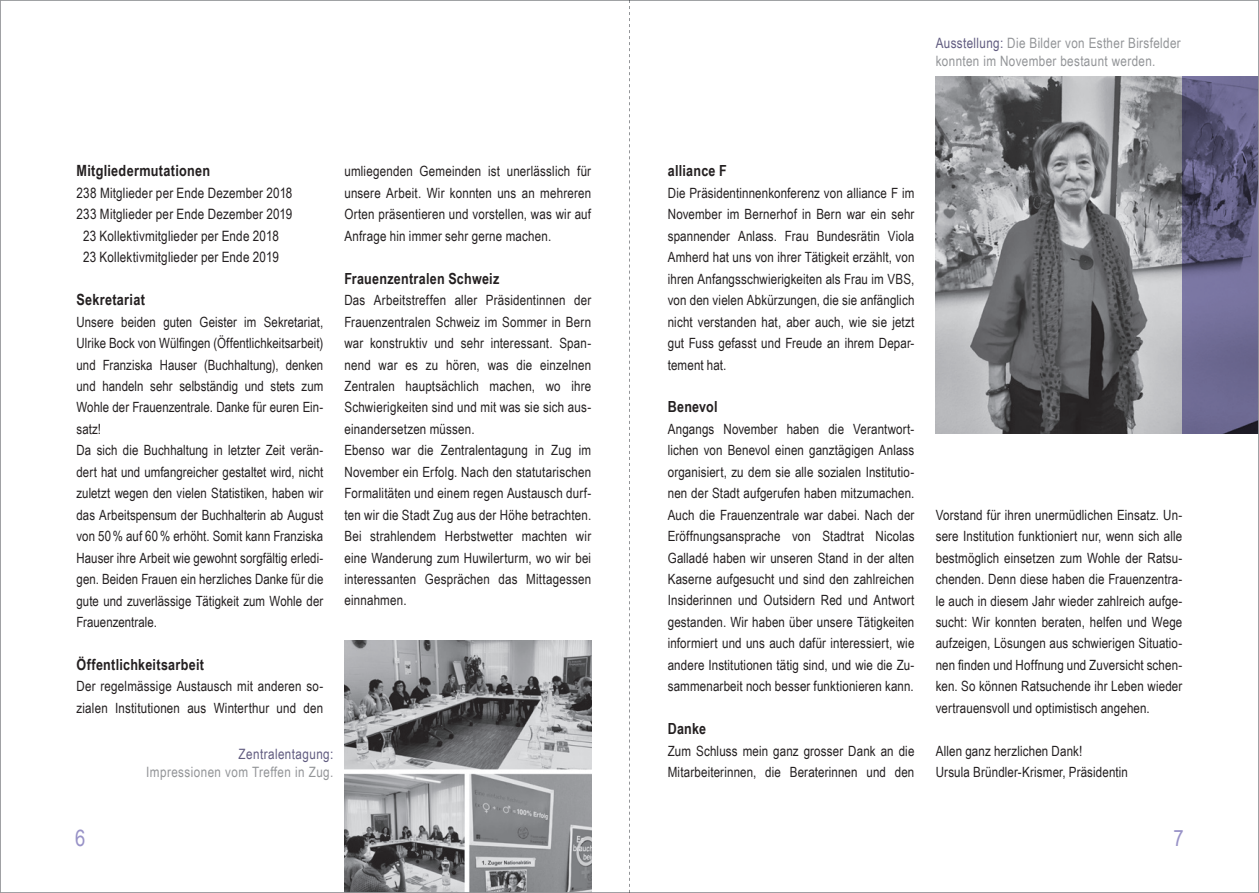
<style>
.page{position:relative;width:1259px;height:893px;background:#fff}
.page>*{position:absolute;margin:0;border:0;box-sizing:border-box;transform-origin:0 0}
.t1{font:22.5px "Arial Narrow";color:#9892c7}
.t2{font:700 15.45px "Arial Narrow";letter-spacing:.02em;color:#231f20}
.t3{font:700 15.3px "Arial Narrow";letter-spacing:.015em;color:#231f20}
.t4{font:14.25px/21.5px "Arial Narrow";letter-spacing:.015em;color:#231f20;text-align:center}
.t5{font:14.25px/18px "Arial Narrow";letter-spacing:.025em;color:#939598}
.t6{font:14.25px "Arial Narrow";letter-spacing:.03em;color:#615c80}
.t7{font:14.1px/21.5px "Arial Narrow";letter-spacing:.01em;color:#231f20}
.s1{color:#615c80}
.s2{font-size:14.25px}
</style>
<div class="page">
<img style="left:935px;top:77px;width:247px;height:357px">
<svg style="left:1182px;top:77px;width:75px;height:357px;background:#646086"></svg>
<img style="left:344px;top:641px;width:247px;height:250px">
<svg style="left:629px;top:0;width:1px;height:893px"></svg>
<p class="t2" style="left:77px;top:159px;width:135px">Mitgliedermutationen</p>
<p class="t4" style="left:77px;top:182px;width:217px">238 Mitglieder per Ende Dezember 2018<br>233 Mitglieder per Ende Dezember 2019<br>23 Kollektivmitglieder per Ende 2018<br>23 Kollektivmitglieder per Ende 2019</p>
<p class="t2" style="left:77px;top:288px;width:70px">Sekretariat</p>
<p class="t7" style="left:77px;top:310px;width:248px">Unsere beiden guten Geister im Sekretariat, Ulrike Bock von Wülfingen (Öffentlichkeitsarbeit) und Franziska Hauser (Buchhaltung), denken und handeln sehr selbständig und stets zum Wohle der Frauenzentrale. Danke für euren Ein&shy;satz!<br>Da sich die Buchhaltung in letzter Zeit verän&shy;dert hat und umfangreicher gestaltet wird, nicht zuletzt wegen den vielen Statistiken, haben wir das Arbeitspensum der Buchhalterin ab August von 50% auf 60% erhöht. Somit kann Franziska Hauser ihre Arbeit wie gewohnt sorgfältig erledi&shy;gen. Beiden Frauen ein herzliches Danke für die gute und zuverlässige Tätigkeit zum Wohle der Frauenzentrale.</p>
<p class="t3" style="left:77px;top:653px;width:129px">Öffentlichkeitsarbeit</p>
<p class="t7" style="left:77px;top:675px;width:248px">Der regelmässige Austausch mit anderen so&shy;zialen Institutionen aus Winterthur und den</p>
<p class="t7" style="left:344px;top:160px;width:248px;text-align:justify">umliegenden Gemeinden ist unerlässlich für unsere Arbeit. Wir konnten uns an mehreren Orten präsentieren und vorstellen, was wir auf Anfrage hin immer sehr gerne machen.</p>
<p class="t3" style="left:344px;top:267px;width:156px">Frauenzentralen Schweiz</p>
<p class="t7" style="left:344px;top:289px;width:248px">Das Arbeitstreffen aller Präsidentinnen der Frauenzentralen Schweiz im Sommer in Bern war konstruktiv und sehr interessant. Span&shy;nend war es zu hören, was die einzelnen Zentralen hauptsächlich machen, wo ihre Schwierigkeiten sind und mit was sie sich aus&shy;einandersetzen müssen.<br>Ebenso war die Zentralentagung in Zug im November ein Erfolg. Nach den statutarischen Formalitäten und einem regen Austausch durf&shy;ten wir die Stadt Zug aus der Höhe betrachten.<br>Bei strahlendem Herbstwetter machten wir eine Wanderung zum Huwilerturm, wo wir bei interessanten Gesprächen das Mittagessen einnahmen.</p>
<p class="t6" style="left:239px;top:744px;width:96px">Zentralentagung:</p>
<p class="t5" style="left:146px;top:763px;width:189px">Impressionen vom Treffen in Zug.</p>
<p class="t5" style="left:935px;top:33px;width:246px"><span class="s1">Ausstellung:</span> Die Bilder von Esther Birsfelder konnten im November bestaunt werden.</p>
<p class="t3" style="left:668px;top:159px;width:61px">alliance F</p>
<p class="t7" style="left:668px;top:182px;width:248px;text-align:justify">Die Präsidentinnenkonferenz von alliance F im November im Bernerhof in Bern war ein sehr spannender Anlass. Frau Bundesrätin Viola Amherd hat uns von ihrer Tätigkeit erzählt, von ihren Anfangsschwierigkeiten als Frau im VBS, von den vielen Abkürzungen, die sie anfänglich nicht verstanden hat, aber auch, wie sie jetzt gut Fuss gefasst und Freude an ihrem Depar&shy;tement hat<span class="s2">.</span></p>
<p class="t3" style="left:668px;top:395px;width:51px">Benevol</p>
<p class="t7" style="left:668px;top:418px;width:248px;text-align:justify">Angangs November haben die Verantwort&shy;lichen von Benevol einen ganztägigen Anlass organisiert, zu dem sie alle sozialen Institutio&shy;nen der Stadt aufgerufen haben mitzumachen.<br>Auch die Frauenzentrale war dabei. Nach der Eröffnungsansprache von Stadtrat Nicolas Galladé haben wir unseren Stand in der alten Kaserne aufgesucht und sind den zahlreichen Insiderinnen und Outsidern Red und Antwort gestanden. Wir haben über unsere Tätigkeiten informiert und uns auch dafür interessiert, wie andere Institutionen tätig sind, und wie die Zu&shy;sammenarbeit noch besser funktionieren kann.</p>
<p class="t3" style="left:668px;top:717px;width:40px">Danke</p>
<p class="t7" style="left:668px;top:739px;width:248px">Zum Schluss mein ganz grosser Dank an die<br>Mitarbeiterinnen, die Beraterinnen und den</p>
<p class="t7" style="left:935px;top:503px;width:248px;text-align:justify">Vorstand für ihren unermüdlichen Einsatz. Un&shy;sere Institution funktioniert nur, wenn sich alle bestmöglich einsetzen zum Wohle der Ratsu&shy;chenden. Denn diese haben die Frauenzentra&shy;le auch in diesem Jahr wieder zahlreich aufge&shy;sucht: Wir konnten beraten, helfen und Wege aufzeigen, Lösungen aus schwierigen Situatio&shy;nen finden und Hoffnung und Zuversicht schen&shy;ken. So können Ratsuchende ihr Leben wieder vertrauensvoll und optimistisch angehen.</p>
<p class="t7" style="left:935px;top:739px;width:194px">Allen ganz herzlichen Dank!<br>Ursula Bründler-Krismer, Präsidentin</p>
<h1 class="t1" style="left:75px;top:822px;width:12px">6</h1>
<h1 class="t1" style="left:1173px;top:822px;width:12px">7</h1>
</div>
